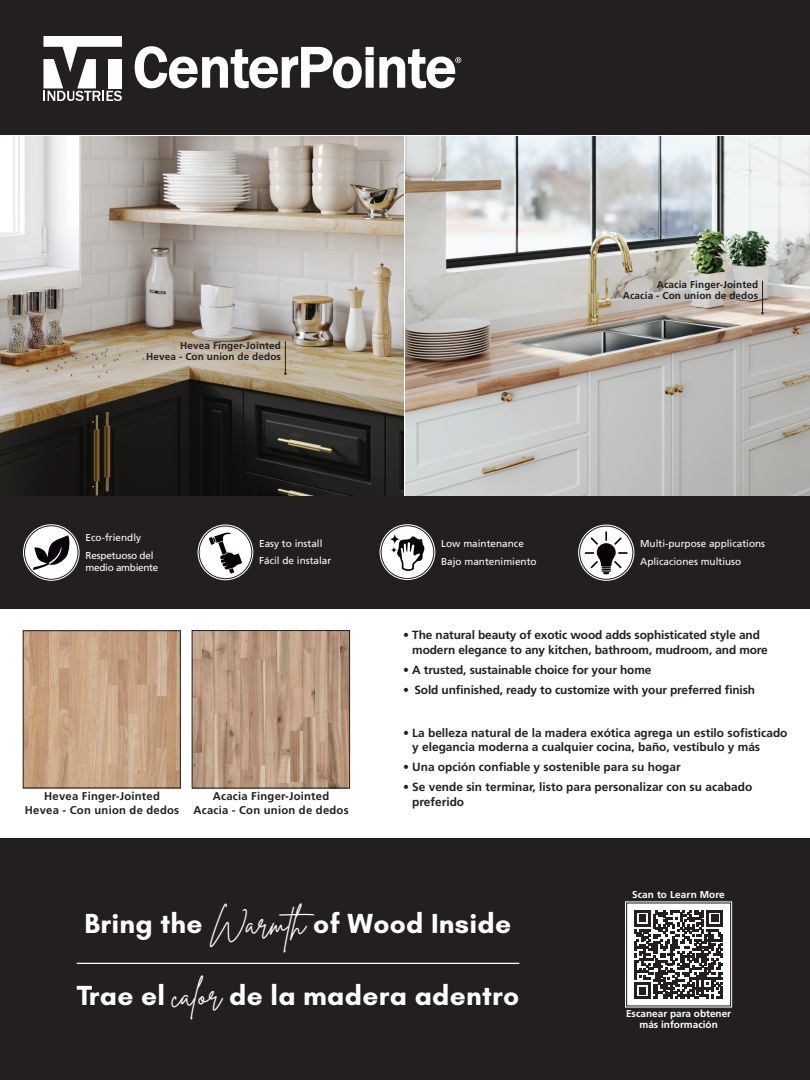
<style>
.page{position:relative;width:810px;height:1080px;background:#fff}
.page>*{position:absolute;margin:0;border:0;box-sizing:border-box;transform-origin:0 0}
.t1{font:700 28.12px "Glacial Indifference";letter-spacing:.01em;color:#fff}
.t2{font:700 11.88px/14.4px "Frutiger LT Pro";color:#231f20}
.t3{font:700 11.25px/13.8px "Frutiger LT Pro";letter-spacing:.02em;color:#231f20;text-align:center}
.t4{font:10px/17.5px "Frutiger LT Pro";color:#fff}
.t5{font:700 10px/11.2px "Frutiger LT Pro";letter-spacing:.01em;color:#231f20;text-align:right}
.t6{font:700 10px/10.6px "Frutiger LT Pro";color:#fff;text-align:center}
.t7{font:10px/17.5px "Frutiger LT Pro";letter-spacing:-.02em;color:#fff}
.t8{font:10px "Frutiger LT Pro";letter-spacing:-.03em;color:#fff}
.s1{font-family:"Brittany Signature";font-weight:400;font-size:31.25px}
</style>
<div class="page">
<div style="left:0;top:838px;width:810px;height:242px;background:#231f20"></div>
<div style="left:0;top:0;width:810px;height:135px;background:#231f20"></div>
<div style="left:0;top:496px;width:810px;height:113px;background:#231f20"></div>
<img style="left:0;top:136px;width:810px;height:359px">
<img style="left:25px;top:633px;width:154px;height:153px">
<div style="left:23px;top:631px;width:158px;height:157px;border:1px solid #231f20"></div>
<img style="left:194px;top:632px;width:154px;height:154px">
<div style="left:192px;top:630px;width:158px;height:158px;border:1px solid #231f20"></div>
<svg style="left:26px;top:527px;width:50px;height:51px;background:#a5a2a4"></svg>
<div style="left:23px;top:524px;width:57px;height:57px;border:1px solid #fff;border-radius:50%"></div>
<div style="left:25px;top:526px;width:52px;height:53px;border:1px solid #fff;border-radius:50%"></div>
<svg style="left:201px;top:528px;width:49px;height:49px;background:#b6b4b6"></svg>
<div style="left:198px;top:524px;width:55px;height:56px;border:1px solid #fff;border-radius:50%"></div>
<div style="left:200px;top:527px;width:51px;height:51px;border:1px solid #fff;border-radius:50%"></div>
<svg style="left:383px;top:527px;width:49px;height:50px;background:#b6b4b5"></svg>
<div style="left:380px;top:524px;width:55px;height:56px;border:1px solid #fff;border-radius:50%"></div>
<div style="left:382px;top:526px;width:51px;height:52px;border:1px solid #fff;border-radius:50%"></div>
<svg style="left:581px;top:528px;width:50px;height:50px;background:#afadaf"></svg>
<div style="left:578px;top:525px;width:56px;height:56px;border:1px solid #fff;border-radius:50%"></div>
<div style="left:580px;top:527px;width:52px;height:52px;border:1px solid #fff;border-radius:50%"></div>
<svg style="left:43px;top:36px;width:79px;height:65px"></svg>
<svg style="left:134px;top:46px;width:327px;height:43px"></svg>
<svg style="left:625px;top:901px;width:108px;height:107px"></svg>
<div style="left:626px;top:902px;width:105px;height:104px;border:1px solid #231f20"></div>
<hr style="left:77px;top:963px;width:442px;height:1px;background:#fff">
<hr style="left:285px;top:341px;width:1px;height:33px;background:#231f20">
<hr style="left:762px;top:281px;width:1px;height:32px;background:#231f20">
<p class="t5" style="left:146px;top:340px;width:136px">Hevea Finger-Jointed<br>Hevea - Con union de dedos</p>
<p class="t5" style="left:623px;top:279px;width:137px">Acacia Finger-Jointed<br>Acacia - Con union de dedos</p>
<p class="t7" style="left:86px;top:529px;width:69px">Eco-friendly<br>Respetuoso del</p>
<p class="t8" style="left:86px;top:561px;width:74px">medio ambiente</p>
<p class="t4" style="left:259px;top:535px;width:74px">Easy to install<br>Fácil de instalar</p>
<p class="t4" style="left:441px;top:535px;width:97px">Low maintenance<br>Bajo mantenimiento</p>
<p class="t4" style="left:640px;top:535px;width:127px">Multi-purpose applications<br>Aplicaciones multiuso</p>
<p class="t3" style="left:25px;top:789px;width:156px">Hevea Finger-Jointed<br>Hevea - Con union de dedos</p>
<p class="t3" style="left:193px;top:789px;width:157px">Acacia Finger-Jointed<br>Acacia - Con union de dedos</p>
<p class="t2" style="left:412px;top:628px;width:357px;text-indent:-9px">• The natural beauty of exotic wood adds sophisticated style and modern elegance to any kitchen, bathroom, mudroom, and more</p>
<p class="t2" style="left:403px;top:662px;width:250px">• A trusted, sustainable choice for your home</p>
<p class="t2" style="left:403px;top:682px;width:353px">• Sold unfinished, ready to customize with your preferred finish</p>
<p class="t2" style="left:412px;top:726px;width:377px;text-indent:-9px">• La belleza natural de la madera exótica agrega un estilo sofisticado y elegancia moderna a cualquier cocina, baño, vestíbulo y más</p>
<p class="t2" style="left:403px;top:760px;width:279px">• Una opción confiable y sostenible para su hogar</p>
<p class="t2" style="left:412px;top:780px;width:342px;text-indent:-9px">• Se vende sin terminar, listo para personalizar con su acabado preferido</p>
<p class="t6" style="left:632px;top:889px;width:94px">Scan to Learn More</p>
<h1 class="t1" style="left:85px;top:906px;width:428px">Bring the <span class="s1">Warmth</span> of Wood Inside</h1>
<h1 class="t1" style="left:77px;top:978px;width:444px">Trae el <span class="s1">calor</span> de la madera adentro</h1>
<p class="t6" style="left:626px;top:1008px;width:107px">Escanear para obtener más información</p>
</div>
